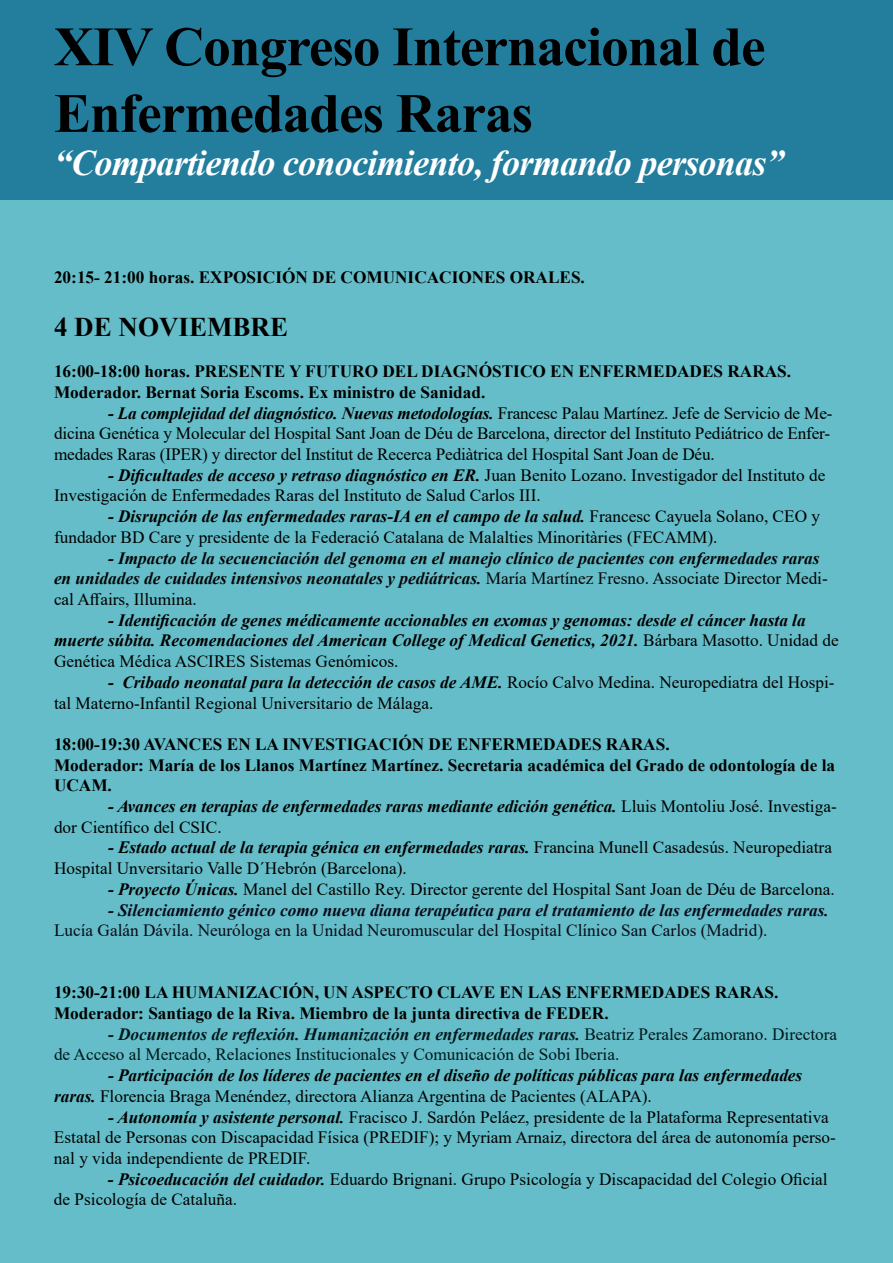
<style>
.page{position:relative;width:893px;height:1263px;background:#64bdc8}
.page>*{position:absolute;margin:0;border:0;box-sizing:border-box;transform-origin:0 0}
.t1{font:700 55.5px/66.6px "Times New Roman";letter-spacing:-.02em;color:#000}
.t2{font:italic 700 36px "Times New Roman";letter-spacing:-.02em;color:#fff}
.t3{font:700 27px "Times New Roman";color:#000}
.t4{font:17.25px/20.7px "Times New Roman";color:#000}
.t5{font:italic 700 17.25px/20.7px "Times New Roman";color:#000}
.t6{font:700 17.25px/20.7px "Times New Roman";color:#000}
.t7{font:italic 700 17.25px/20.7px "Times New Roman";color:#050608}
.t8{font:17.25px/20.7px "Times New Roman";color:#02181c}
.t9{font:italic 700 17.25px "Times New Roman";color:#090b19}
.t10{font:17.25px "Times New Roman";color:#090b19}
.s1{font-weight:700;font-style:italic}
.s2{font-weight:400;font-style:normal}
.s3{font-weight:400;font-style:normal;color:#000}
</style>
<div class="page">
<div style="left:0;top:0;width:893px;height:199px;background:#237e9d"></div>
<h1 class="t1" style="left:54px;top:12px;width:713px">XIV Congreso Internacional de<br>Enfermedades Raras</h1>
<h2 class="t2" style="left:54px;top:138px;width:731px">“Compartiendo conocimiento, formando personas”</h2>
<p class="t6" style="left:54px;top:266px;width:532px">20:15- 21:00 horas. EXPOSICIÓN DE COMUNICACIONES ORALES.</p>
<h3 class="t3" style="left:54px;top:307px;width:236px">4 DE NOVIEMBRE</h3>
<p class="t6" style="left:54px;top:361px;width:739px">16:00-18:00 horas. PRESENTE Y FUTURO DEL DIAGNÓSTICO EN ENFERMEDADES RARAS.<br>Moderador. Bernat Soria Escoms. Ex ministro de Sanidad.</p>
<p class="t4" style="left:54px;top:402px;width:780px;text-indent:54px"><span class="s1">- La complejidad del diagnóstico. Nuevas metodologías.</span> Francesc Palau Martínez. Jefe de Servicio de Me&shy;dicina Genética y Molecular del Hospital Sant Joan de Déu de Barcelona, director del Instituto Pediátrico de Enfer&shy;medades Raras (IPER) y director del Institut de Recerca Pediàtrica del Hospital Sant Joan de Déu.</p>
<p class="t4" style="left:54px;top:464px;width:773px;text-indent:54px"><span class="s1">- Dificultades de acceso y retraso diagnóstico en ER.</span> Juan Benito Lozano. Investigador del Instituto de<br>Investigación de Enfermedades Raras del Instituto de Salud Carlos III.</p>
<p class="t4" style="left:54px;top:505px;width:768px;text-indent:54px"><span class="s1">- Disrupción de las enfermedades raras-IA en el campo de la salud.</span> Francesc Cayuela Solano, CEO y fundador BD Care y presidente de la Federació Catalana de Malalties Minoritàries (FECAMM).</p>
<p class="t7" style="left:54px;top:547px;width:775px;text-indent:54px">- Impacto de la secuenciación del genoma en el manejo clínico de pacientes con enfermedades raras en unidades de cuidades intensivos neonatales y pediátricas. <span class="s2">María Martínez Fresno.</span> <span class="s3">Associate Director Medi&shy;cal Affairs, Illumina.</span></p>
<p class="t5" style="left:54px;top:609px;width:786px;text-indent:54px">- Identificación de genes médicamente accionables en exomas y genomas: desde el cáncer hasta la muerte súbita. Recomendaciones del American College of Medical Genetics, 2021. <span class="s2">Bárbara Masotto. Unidad de<br>Genética Médica ASCIRES Sistemas Genómicos.</span></p>
<p class="t4" style="left:54px;top:671px;width:782px;text-indent:54px"><span class="s1">- Cribado neonatal para la detección de casos de AME.</span> Rocío Calvo Medina. Neuropediatra del Hospi&shy;tal Materno-Infantil Regional Universitario de Málaga.</p>
<p class="t6" style="left:54px;top:733px;width:783px">18:00-19:30 AVANCES EN LA INVESTIGACIÓN DE ENFERMEDADES RARAS.<br>Moderador: María de los Llanos Martínez Martínez. Secretaria académica del Grado de odontología de la<br>UCAM.</p>
<p class="t5" style="left:54px;top:795px;width:784px;text-indent:54px">- Avances en terapias de enfermedades raras mediante edición genética. <span class="s2">Lluis Montoliu José. Investiga&shy;dor Científico del CSIC.</span></p>
<p class="t4" style="left:54px;top:837px;width:779px;text-indent:54px"><span class="s1">- Estado actual de la terapia génica en enfermedades raras.</span> Francina Munell Casadesús. Neuropediatra<br>Hospital Unversitario Valle D´Hebrón (Barcelona).</p>
<p class="t4" style="left:108px;top:878px;width:728px"><span class="s1">- Proyecto Únicas.</span> Manel del Castillo Rey. Director gerente del Hospital Sant Joan de Déu de Barcelona.</p>
<p class="t9" style="left:108px;top:898px;width:722px">- Silenciamiento génico como nueva diana terapéutica para el tratamiento de las enfermedades raras.</p>
<p class="t10" style="left:54px;top:918px;width:715px">Lucía Galán Dávila. Neuróloga en la Unidad Neuromuscular del Hospital Clínico San Carlos (Madrid).</p>
<p class="t6" style="left:54px;top:982px;width:726px">19:30-21:00 LA HUMANIZACIÓN, UN ASPECTO CLAVE EN LAS ENFERMEDADES RARAS.<br>Moderador: Santiago de la Riva. Miembro de la junta directiva de FEDER.</p>
<p class="t8" style="left:54px;top:1023px;width:785px;text-indent:54px"><span class="s1">- Documentos de reflexión. Humanización en enfermedades raras.</span> Beatriz Perales Zamorano. Directora de Acceso al Mercado, Relaciones Institucionales y Comunicación de Sobi Iberia.</p>
<p class="t5" style="left:54px;top:1064px;width:750px;text-indent:54px">- Participación de los líderes de pacientes en el diseño de políticas públicas para las enfermedades raras. <span class="s2">Florencia Braga Menéndez, directora Alianza Argentina de Pacientes (ALAPA).</span></p>
<p class="t4" style="left:54px;top:1106px;width:783px;text-indent:54px"><span class="s1">- Autonomía y asistente personal.</span> Fracisco J. Sardón Peláez, presidente de la Plataforma Representativa<br>Estatal de Personas con Discapacidad Física (PREDIF); y Myriam Arnaiz, directora del área de autonomía perso&shy;nal y vida independiente de PREDIF.</p>
<p class="t4" style="left:54px;top:1168px;width:775px;text-indent:54px"><span class="s1">- Psicoeducación del cuidador.</span> Eduardo Brignani. Grupo Psicología y Discapacidad del Colegio Oficial de Psicología de Cataluña.</p>
</div>
